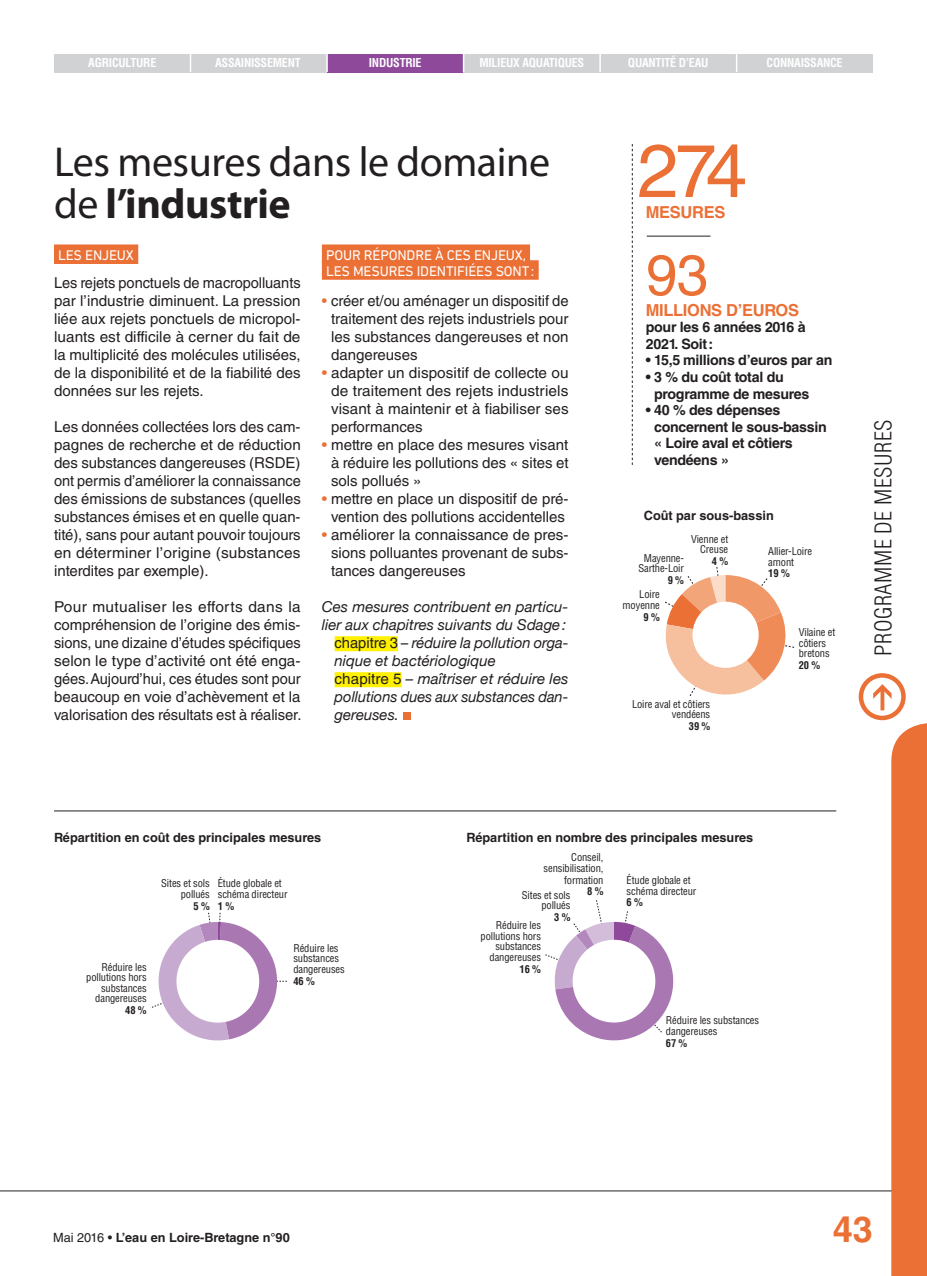
<style>
.page{position:relative;width:927px;height:1276px;background:#fff}
.page>*{position:absolute;margin:0;border:0;box-sizing:border-box;transform-origin:0 0}
.t1{font:74.7px "Helvetica LT Std";color:#eb7035}
.t2{font:57px "Helvetica LT Std";color:#eb7035}
.t3{font:42px/42px "Myriad Pro";letter-spacing:-.01em;color:#231f20}
.t4{font:700 36px "Helvetica LT Std";color:#eb7035}
.t5{font:300 condensed 22.5px "Helvetica LT Std";letter-spacing:.02em;color:#231f20}
.t6{font:700 16.5px "Helvetica LT Std";letter-spacing:-.02em;color:#eb7035}
.t7{font:15px/18px "Helvetica LT Std";color:#231f20;text-align:justify}
.t8{font:italic 15px "Helvetica Neue";color:#231f20}
.t9{font:700 14.25px/16.5px "Helvetica LT Std";letter-spacing:-.02em;color:#231f20}
.t10{font:14.25px/15.8px "DIN Next LT Pro";letter-spacing:-.01em;color:#fff}
.t11{font:700 12.75px "Helvetica LT Std";color:#231f20}
.t12{font:700 condensed 12px "Helvetica LT Std";letter-spacing:-.02em;color:#fff}
.t13{font:condensed 10.5px/10.5px "Helvetica LT Std";letter-spacing:-.01em;color:#231f20;text-align:right}
.t14{font:700 condensed 10.5px "Helvetica LT Std";letter-spacing:-.01em;color:#231f20}
.s1{font-weight:700}
.s2{color:#eb7035}
.s3{font-family:"Helvetica LT Std";font-style:normal}
.s4{font-weight:400}
</style>
<div class="page">
<hr style="left:0;top:1190px;width:927px;height:1px;background:#231f20">
<svg style="left:873px;top:684px;width:19px;height:26px"></svg>
<div style="left:859px;top:673px;width:47px;height:47px;border:4px solid #eb7035;border-radius:50%"></div>
<svg style="left:891px;top:723px;width:36px;height:553px;background:#eb773f"></svg>
<div style="left:54px;top:244px;width:84px;height:20px;background:#eb7035"></div>
<div style="left:322px;top:244px;width:208px;height:20px;background:#eb7035"></div>
<div style="left:322px;top:260px;width:217px;height:20px;background:#eb7035"></div>
<div style="left:335px;top:636px;width:63px;height:15px;background:#fff101"></div>
<div style="left:335px;top:672px;width:67px;height:15px;background:#fff101"></div>
<div style="left:403px;top:712px;width:8px;height:8px;background:#eb7035"></div>
<hr style="left:647px;top:236px;width:63px;height:1px;background:#231f20">
<div style="left:191px;top:54px;width:136px;height:18px;background:#d1d2d4"></div>
<div style="left:327px;top:54px;width:137px;height:18px;background:#8e499b"></div>
<div style="left:464px;top:54px;width:136px;height:18px;background:#d1d2d4"></div>
<div style="left:600px;top:54px;width:137px;height:18px;background:#d1d2d4"></div>
<div style="left:737px;top:54px;width:136px;height:18px;background:#d1d2d4"></div>
<div style="left:54px;top:54px;width:137px;height:18px;background:#d1d2d4"></div>
<svg style="left:326px;top:54px;width:2px;height:18px"></svg>
<svg style="left:463px;top:54px;width:1px;height:18px"></svg>
<svg style="left:599px;top:54px;width:2px;height:18px"></svg>
<svg style="left:736px;top:54px;width:1px;height:18px"></svg>
<svg style="left:190px;top:54px;width:1px;height:18px"></svg>
<svg style="left:632px;top:144px;width:1px;height:321px"></svg>
<hr style="left:54px;top:810px;width:782px;height:1px;background:#231f20">
<svg style="left:665px;top:567px;width:130px;height:129px"></svg>
<div style="left:692px;top:602px;width:67px;height:66px;background:#fff;border-radius:50%"></div>
<svg style="left:152px;top:912px;width:135px;height:129px"></svg>
<div style="left:176px;top:940px;width:83px;height:82px;background:#fff;border-radius:50%"></div>
<svg style="left:545px;top:900px;width:129px;height:141px"></svg>
<div style="left:573px;top:939px;width:82px;height:83px;background:#fff;border-radius:50%"></div>
<p class="t12" style="left:88px;top:55px;width:70px">AGRICULTURE</p>
<p class="t12" style="left:215px;top:55px;width:87px">ASSAINISSEMENT</p>
<p class="t12" style="left:369px;top:55px;width:54px">INDUSTRIE</p>
<p class="t12" style="left:479px;top:55px;width:106px">MILIEUX AQUATIQUES</p>
<p class="t12" style="left:628px;top:55px;width:82px">QUANTITÉ D’EAU</p>
<p class="t12" style="left:767px;top:55px;width:78px">CONNAISSANCE</p>
<h3 class="t3" style="left:54px;top:140px;width:497px">Les mesures dans le domaine de <span class="s1">l’industrie</span></h3>
<p class="t10" style="left:58px;top:247px;width:77px">LES ENJEUX</p>
<p class="t7" style="left:54px;top:274px;width:248px">Les rejets ponctuels de macropolluants par l’industrie diminuent. La pression liée aux rejets ponctuels de micropol&shy;luants est difficile à cerner du fait de la multiplicité des molécules utilisées, de la disponibilité et de la fiabilité des données sur les rejets.</p>
<p class="t7" style="left:54px;top:418px;width:248px">Les données collectées lors des cam&shy;pagnes de recherche et de réduction des substances dangereuses (RSDE) ont permis d’améliorer la connaissance des émissions de substances (quelles substances émises et en quelle quan&shy;tité), sans pour autant pouvoir toujours en déterminer l’origine (substances interdites par exemple).</p>
<p class="t7" style="left:54px;top:598px;width:249px">Pour mutualiser les efforts dans la compréhension de l’origine des émis&shy;sions, une dizaine d’études spécifiques selon le type d’activité ont été enga&shy;gées. Aujourd’hui, ces études sont pour beaucoup en voie d’achèvement et la valorisation des résultats est à réaliser.</p>
<p class="t10" style="left:326px;top:247px;width:210px">POUR RÉPONDRE À CES ENJEUX,<br>LES MESURES IDENTIFIÉES SONT:</p>
<p class="t7" style="left:331px;top:292px;width:239px;text-indent:-9px"><span class="s2">•</span> créer et/ou aménager un dispositif de traitement des rejets industriels pour les substances dangereuses et non dangereuses</p>
<p class="t7" style="left:331px;top:364px;width:239px;text-indent:-9px"><span class="s2">•</span> adapter un dispositif de collecte ou de traitement des rejets industriels visant à maintenir et à fiabiliser ses performances</p>
<p class="t7" style="left:331px;top:436px;width:239px;text-indent:-9px"><span class="s2">•</span> mettre en place des mesures visant à réduire les pollutions des « sites et sols pollués »</p>
<p class="t7" style="left:322px;top:490px;width:248px;text-align:center"><span class="s2">•</span> mettre en place un dispositif de pré&shy;vention des pollutions accidentelles</p>
<p class="t7" style="left:331px;top:526px;width:239px;text-indent:-9px"><span class="s2">•</span> améliorer la connaissance de pres&shy;sions polluantes provenant de subs&shy;tances dangereuses</p>
<p class="t8" style="left:322px;top:596px;width:248px">Ces mesures contribuent en particu-</p>
<p class="t8" style="left:322px;top:614px;width:246px">lier aux chapitres suivants du Sdage:</p>
<p class="t8" style="left:335px;top:632px;width:235px"><span class="s3">chapitre 3</span> – réduire la pollution orga-</p>
<p class="t8" style="left:335px;top:650px;width:163px">nique et bactériologique</p>
<p class="t8" style="left:335px;top:668px;width:235px"><span class="s3">chapitre 5</span> – maîtriser et réduire les</p>
<p class="t8" style="left:335px;top:686px;width:235px">pollutions dues aux substances dan-</p>
<p class="t8" style="left:335px;top:704px;width:66px">gereuses.</p>
<h1 class="t1" style="left:637px;top:127px;width:112px">274</h1>
<p class="t6" style="left:646px;top:202px;width:81px">MESURES</p>
<h2 class="t2" style="left:646px;top:242px;width:64px">93</h2>
<p class="t6" style="left:646px;top:300px;width:155px">MILLIONS D’EUROS</p>
<p class="t9" style="left:646px;top:319px;width:162px">pour les 6 années 2016 à<br>2021. Soit:</p>
<p class="t9" style="left:646px;top:352px;width:188px">• 15,5 millions d’euros par an</p>
<p class="t9" style="left:654px;top:368px;width:157px;text-indent:-8px">• 3 % du coût total du programme de mesures</p>
<p class="t9" style="left:654px;top:401px;width:174px;text-indent:-8px">• 40 % des dépenses concernent le sous-bassin « Loire aval et côtiers vendéens »</p>
<p class="t11" style="left:644px;top:507px;width:131px">Coût par sous-bassin</p>
<p class="t13" style="left:768px;top:546px;width:45px;text-align:left">Allier-Loire amont</p>
<p class="t14" style="left:768px;top:567px;width:23px">19 %</p>
<p class="t13" style="left:691px;top:533px;width:39px">Vienne et<br>Creuse</p>
<p class="t13" style="left:644px;top:553px;width:42px">Mayenne-</p>
<p class="t14" style="left:712px;top:554px;width:18px">4%</p>
<p class="t13" style="left:638px;top:563px;width:47px">Sarthe-Loir</p>
<p class="t14" style="left:668px;top:574px;width:18px">9%</p>
<p class="t13" style="left:623px;top:589px;width:39px">Loire moyenne</p>
<p class="t14" style="left:644px;top:610px;width:18px">9%</p>
<p class="t13" style="left:632px;top:698px;width:80px">Loire aval et côtiers vendéens</p>
<p class="t14" style="left:689px;top:719px;width:23px">39 %</p>
<p class="t13" style="left:799px;top:627px;width:38px;text-align:left">Vilaine et côtiers bretons</p>
<p class="t14" style="left:799px;top:659px;width:23px">20 %</p>
<h3 class="t5" style="left:869px;top:655px;width:238px;rotate:-90deg">PROGRAMME DE MESURES</h3>
<p class="t11" style="left:54px;top:829px;width:269px">Répartition en coût des principales mesures</p>
<p class="t11" style="left:466px;top:829px;width:288px">Répartition en nombre des principales mesures</p>
<p class="t13" style="left:218px;top:878px;width:71px;text-align:left">Étude globale et schéma directeur</p>
<p class="t14" style="left:218px;top:899px;width:18px">1%</p>
<p class="t13" style="left:293px;top:943px;width:53px;text-align:left">Réduire les substances dangereuses</p>
<p class="t14" style="left:293px;top:974px;width:23px">46 %</p>
<p class="t13" style="left:544px;top:852px;width:61px">Conseil, sensibilisation,</p>
<p class="t13" style="left:564px;top:874px;width:41px">formation</p>
<p class="t14" style="left:587px;top:885px;width:18px">8%</p>
<p class="t13" style="left:627px;top:875px;width:71px;text-align:left">Étude globale et schéma directeur</p>
<p class="t14" style="left:627px;top:896px;width:18px">6%</p>
<p class="t13" style="left:161px;top:878px;width:50px">Sites et sols pollués</p>
<p class="t14" style="left:194px;top:899px;width:18px">5%</p>
<p class="t13" style="left:522px;top:889px;width:50px">Sites et sols pollués</p>
<p class="t14" style="left:554px;top:910px;width:18px">3%</p>
<p class="t13" style="left:480px;top:920px;width:62px">Réduire les pollutions hors substances dangereuses</p>
<p class="t14" style="left:520px;top:962px;width:23px">16 %</p>
<p class="t13" style="left:86px;top:961px;width:62px">Réduire les pollutions hors substances dangereuses</p>
<p class="t14" style="left:125px;top:1003px;width:23px">48 %</p>
<p class="t13" style="left:666px;top:1015px;width:95px;text-align:left">Réduire les substances dangereuses</p>
<p class="t14" style="left:666px;top:1036px;width:23px">67 %</p>
<p class="t11" style="left:53px;top:1229px;width:238px"><span class="s4">Mai 2016 •</span> L’eau en Loire-Bretagne n°90</p>
<h3 class="t4" style="left:833px;top:1207px;width:42px">43</h3>
</div>
